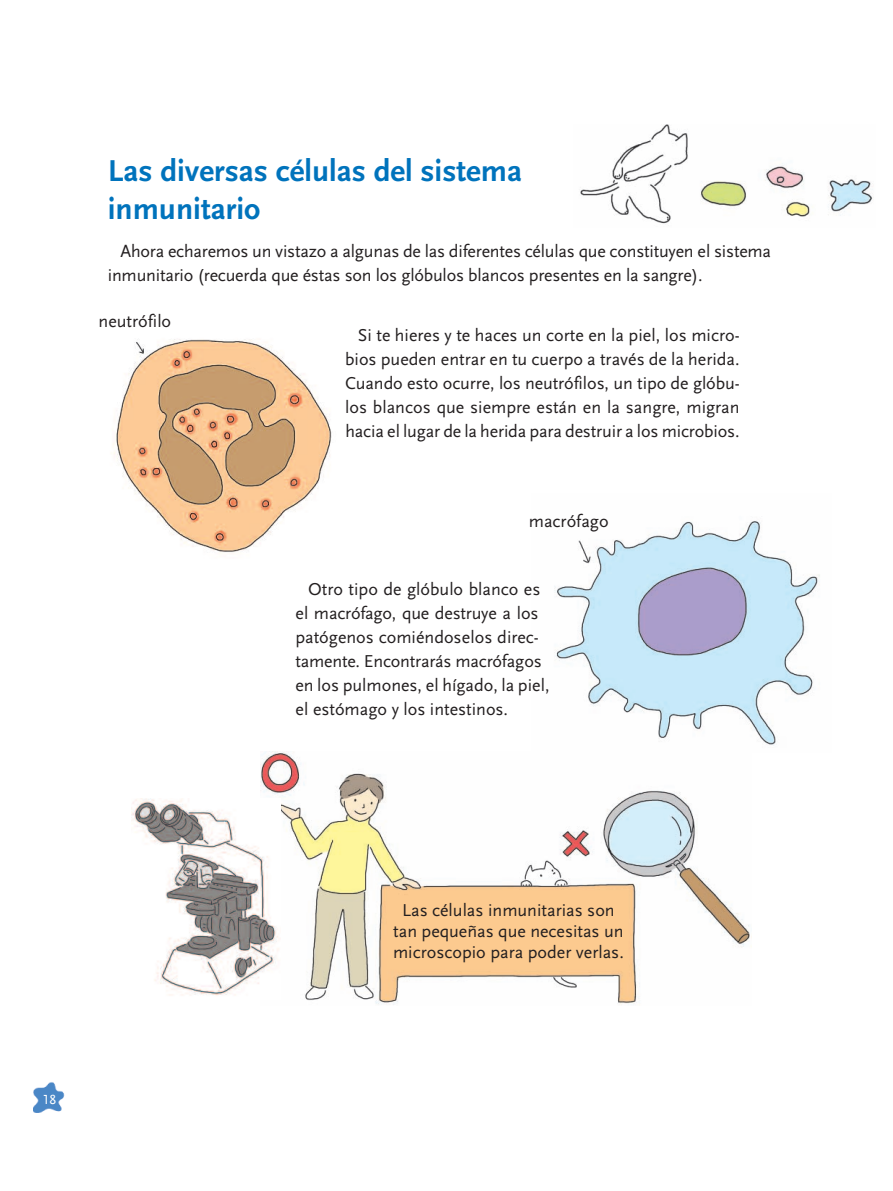
<style>
.page{position:relative;width:893px;height:1191px;background:#fff}
.page>*{position:absolute;margin:0;border:0;box-sizing:border-box;transform-origin:0 0}
.t1{font:700 31.5px/37.2px "Scala Sans Pro";color:#0073bc}
.t2{font:18px/24px "Scala Sans Pro";letter-spacing:-.01em;color:#231f20}
.t3{font:13.8px "Scala Sans Caps Unknown";color:#fff}
</style>
<div class="page">
<img style="left:34px;top:1082px;width:31px;height:30px">
<img style="left:260px;top:751px;width:492px;height:254px">
<img style="left:132px;top:798px;width:149px;height:201px">
<img style="left:113px;top:339px;width:219px;height:215px">
<img style="left:580px;top:124px;width:293px;height:100px">
<img style="left:532px;top:521px;width:288px;height:231px">
<h1 class="t1" style="left:108px;top:156px;width:416px">Las diversas células del sistema inmunitario</h1>
<p class="t2" style="left:108px;top:241px;width:665px;text-indent:13px">Ahora echaremos un vistazo a algunas de las diferentes células que constituyen el sistema inmunitario (recuerda que éstas son los glóbulos blancos presentes en la sangre).</p>
<p class="t2" style="left:99px;top:311px;width:74px">neutrófilo</p>
<p class="t2" style="left:345px;top:325px;width:396px;text-align:justify;text-indent:13px">Si te hieres y te haces un corte en la piel, los micro&shy;bios pueden entrar en tu cuerpo a través de la herida.<br>Cuando esto ocurre, los neutrófilos, un tipo de glóbu&shy;los blancos que siempre están en la sangre, migran hacia el lugar de la herida para destruir a los microbios.</p>
<p class="t2" style="left:529px;top:511px;width:81px">macrófago</p>
<p class="t2" style="left:295px;top:579px;width:256px;text-indent:13px">Otro tipo de glóbulo blanco es el macrófago, que destruye a los patógenos comiéndoselos direc&shy;tamente. Encontrarás macrófagos en los pulmones, el hígado, la piel, el estómago y los intestinos.</p>
<p class="t3" style="left:43px;top:1095px;width:15px">18</p>
<p class="t2" style="left:393px;top:902px;width:232px;line-height:21px;text-align:center">Las células inmunitarias son tan pequeñas que necesitas un microscopio para poder verlas.</p>
</div>
